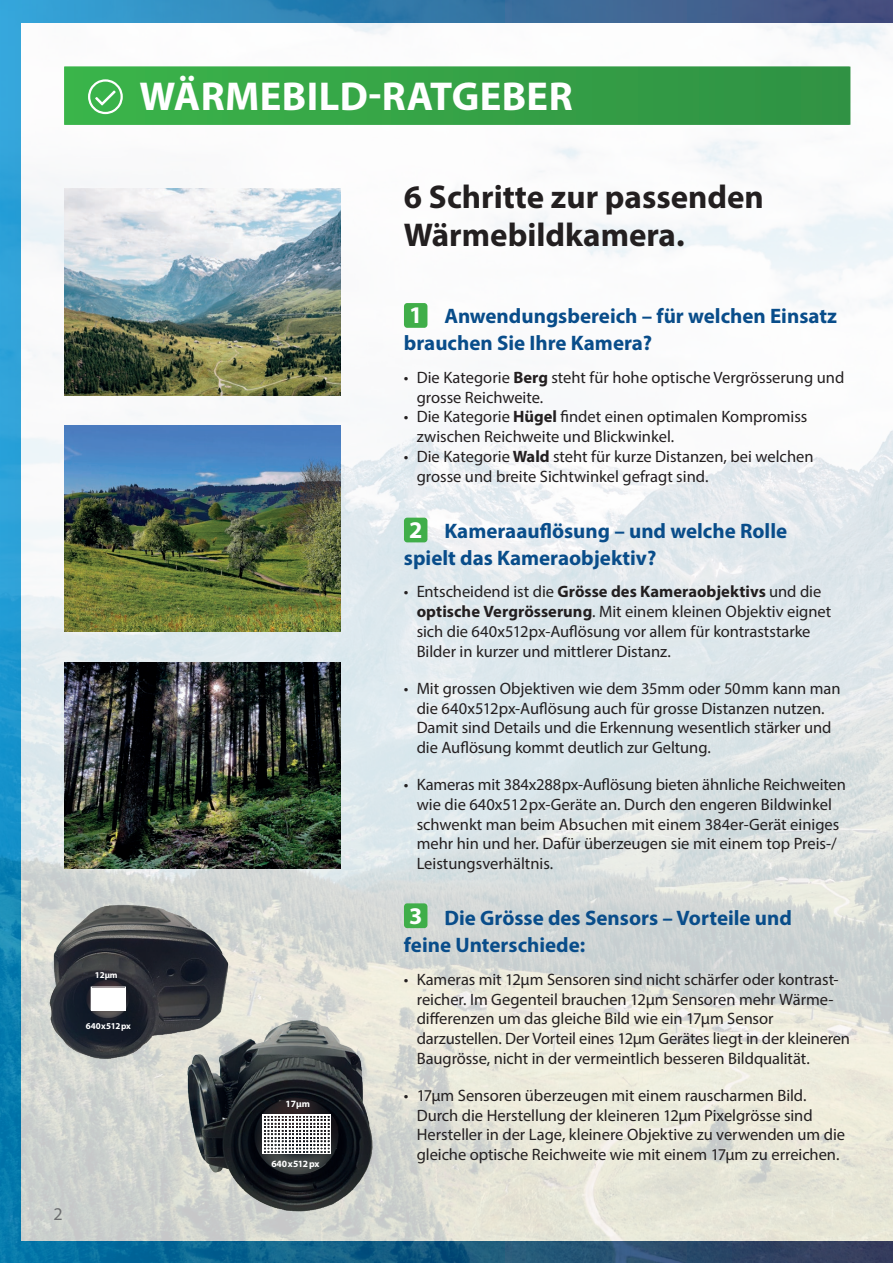
<style>
.page{position:relative;width:893px;height:1263px;background:#fff}
.page>*{position:absolute;margin:0;border:0;box-sizing:border-box;transform-origin:0 0}
.t1{font:700 40.5px "Myriad Pro";letter-spacing:.01em;color:#fff}
.t2{font:700 33px/37.5px "Myriad Pro";color:#231f20}
.t3{font:700 21px/27px "Myriad Pro";color:#094d8a}
.t4{font:18px "Myriad Pro";color:#6c6d70}
.t5{font:16.5px/19.8px "Myriad Pro";color:#231f20}
.t6{font:700 9.6px "Myriad Pro";color:#fff}
.t7{font:700 9px "Myriad Pro";color:#fff}
.s1{font-size:24px;color:#fff}
.s2{font-weight:700}
</style>
<div class="page">
<img style="left:0;top:0;width:893px;height:1263px">
<div style="left:404px;top:303px;width:23px;height:25px;background:#40ae49;border-radius:3px"></div>
<div style="left:404px;top:518px;width:23px;height:24px;background:#40ae49;border-radius:3px"></div>
<div style="left:404px;top:903px;width:23px;height:25px;background:#40ae49;border-radius:3px"></div>
<img style="left:64px;top:425px;width:277px;height:206px">
<img style="left:64px;top:189px;width:277px;height:206px">
<img style="left:64px;top:662px;width:277px;height:206px">
<svg style="left:64px;top:67px;width:785px;height:58px"></svg>
<svg style="left:88px;top:79px;width:35px;height:35px"></svg>
<img style="left:43px;top:901px;width:202px;height:180px">
<svg style="left:91px;top:989px;width:35px;height:22px"></svg>
<div style="left:91px;top:987px;width:35px;height:23px;border:1px solid #fff"></div>
<img style="left:170px;top:1015px;width:234px;height:205px">
<svg style="left:263px;top:1115px;width:67px;height:39px"></svg>
<h1 class="t1" style="left:140px;top:70px;width:435px">WÄRMEBILD-RATGEBER</h1>
<p class="t7" style="left:95px;top:969px;width:24px">12μm</p>
<p class="t7" style="left:86px;top:1020px;width:47px">640x512 px</p>
<p class="t4" style="left:53px;top:1203px;width:11px">2</p>
<p class="t6" style="left:285px;top:1098px;width:26px">17μm</p>
<p class="t6" style="left:271px;top:1157px;width:50px">640x512 px</p>
<h2 class="t2" style="left:404px;top:177px;width:361px">6 Schritte zur passenden<br>Wärmebildkamera.</h2>
<p class="t3" style="left:404px;top:302px;width:434px"><span class="s1">1</span> Anwendungsbereich – für welchen Einsatz brauchen Sie Ihre Kamera?</p>
<p class="t5" style="left:417px;top:367px;width:429px;text-indent:-13px">• Die Kategorie <span class="s2">Berg</span> steht für hohe optische Vergrösserung und grosse Reichweite.</p>
<p class="t5" style="left:417px;top:407px;width:392px;text-indent:-13px">• Die Kategorie <span class="s2">Hügel</span> findet einen optimalen Kompromiss zwischen Reichweite und Blickwinkel.</p>
<p class="t5" style="left:417px;top:446px;width:398px;text-indent:-13px">• Die Kategorie <span class="s2">Wald</span> steht für kurze Distanzen, bei welchen grosse und breite Sichtwinkel gefragt sind.</p>
<p class="t3" style="left:404px;top:517px;width:385px"><span class="s1">2</span> Kameraauflösung – und welche Rolle spielt das Kameraobjektiv?</p>
<p class="t5" style="left:417px;top:582px;width:416px;text-indent:-13px">• Entscheidend ist die <span class="s2">Grösse des Kameraobjektivs</span> und die <span class="s2">optische Vergrösserung</span>. Mit einem kleinen Objektiv eignet sich die 640x512px-Auflösung vor allem für kontraststarke Bilder in kurzer und mittlerer Distanz.</p>
<p class="t5" style="left:417px;top:678px;width:425px;text-indent:-13px">• Mit grossen Objektiven wie dem 35mm oder 50mm kann man die 640x512px-Auflösung auch für grosse Distanzen nutzen.<br>Damit sind Details und die Erkennung wesentlich stärker und die Auflösung kommt deutlich zur Geltung.</p>
<p class="t5" style="left:417px;top:774px;width:431px;text-indent:-13px">• Kameras mit 384x288px-Auflösung bieten ähnliche Reichweiten wie die 640x512px-Geräte an. Durch den engeren Bildwinkel schwenkt man beim Absuchen mit einem 384er-Gerät einiges mehr hin und her. Dafür überzeugen sie mit einem top Preis-/ Leistungsverhältnis.</p>
<p class="t3" style="left:404px;top:904px;width:390px"><span class="s1">3</span> Die Grösse des Sensors – Vorteile und feine Unterschiede:</p>
<p class="t5" style="left:417px;top:969px;width:435px;text-indent:-13px">• Kameras mit 12μm Sensoren sind nicht schärfer oder kontrast&shy;reicher. Im Gegenteil brauchen 12μm Sensoren mehr Wärme&shy;differenzen um das gleiche Bild wie ein 17μm Sensor darzustellen. Der Vorteil eines 12μm Gerätes liegt in der kleineren Baugrösse, nicht in der vermeintlich besseren Bildqualität.</p>
<p class="t5" style="left:417px;top:1085px;width:430px;text-indent:-13px">• 17μm Sensoren überzeugen mit einem rauscharmen Bild.<br>Durch die Herstellung der kleineren 12μm Pixelgrösse sind Hersteller in der Lage, kleinere Objektive zu verwenden um die gleiche optische Reichweite wie mit einem 17μm zu erreichen.</p>
</div>
